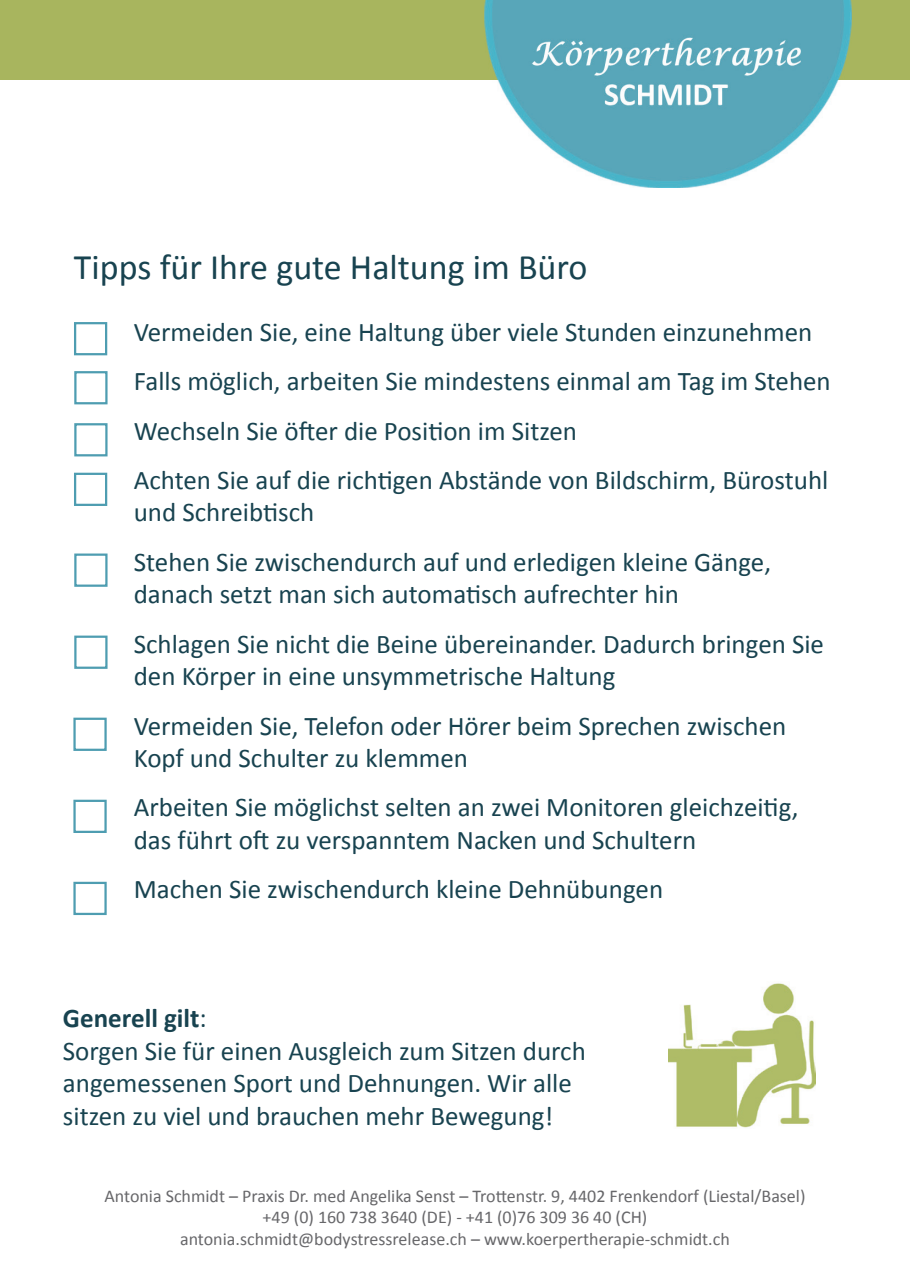
<style>
.page{position:relative;width:910px;height:1276px;background:#fff}
.page>*{position:absolute;margin:0;border:0;box-sizing:border-box;transform-origin:0 0}
.t1{font:36px "Calibri";color:#184350}
.t2{font:27px/49.5px "Calibri";color:#184350}
.t3{font:18px/21.6px "Calibri";color:#67676a;text-align:center}
.s1{font-weight:700}
</style>
<div class="page">
<img style="left:669px;top:983px;width:146px;height:145px">
<div style="left:74px;top:322px;width:33px;height:33px;border:2px solid #4e9db1"></div>
<div style="left:74px;top:371px;width:34px;height:33px;border:2px solid #4e9db1"></div>
<div style="left:74px;top:423px;width:34px;height:33px;border:2px solid #4e9db1"></div>
<div style="left:74px;top:473px;width:33px;height:33px;border:2px solid #4e9db1"></div>
<div style="left:74px;top:553px;width:34px;height:34px;border:2px solid #4e9db1"></div>
<div style="left:74px;top:635px;width:34px;height:34px;border:2px solid #4e9db1"></div>
<div style="left:73px;top:717px;width:34px;height:34px;border:2px solid #4e9db1"></div>
<div style="left:73px;top:799px;width:34px;height:34px;border:2px solid #4e9db1"></div>
<div style="left:73px;top:882px;width:34px;height:33px;border:2px solid #4e9db1"></div>
<div style="left:0;top:0;width:910px;height:79px;background:#a8b55e"></div>
<img style="left:485px;top:0;width:366px;height:188px">
<h1 class="t1" style="left:74px;top:244px;width:515px">Tipps für Ihre gute Haltung im Büro</h1>
<p class="t2" style="left:134px;top:307px;width:698px">Vermeiden Sie, eine Haltung über viele Stunden einzunehmen Falls möglich, arbeiten Sie mindestens einmal am Tag im Stehen Wechseln Sie öfter die Position im Sitzen<br>Achten Sie auf die richtigen Abstände von Bildschirm, Bürostuhl</p>
<p class="t2" style="left:134px;top:488px;width:639px">und Schreibtisch<br>Stehen Sie zwischendurch auf und erledigen kleine Gänge,</p>
<p class="t2" style="left:134px;top:570px;width:692px">danach setzt man sich automatisch aufrechter hin<br>Schlagen Sie nicht die Beine übereinander. Dadurch bringen Sie</p>
<p class="t2" style="left:134px;top:651px;width:654px">den Körper in eine unsymmetrische Haltung<br>Vermeiden Sie, Telefon oder Hörer beim Sprechen zwischen</p>
<p class="t2" style="left:134px;top:733px;width:666px">Kopf und Schulter zu klemmen<br>Arbeiten Sie möglichst selten an zwei Monitoren gleichzeitig,</p>
<p class="t2" style="left:134px;top:815px;width:564px">das führt oft zu verspanntem Nacken und Schultern<br>Machen Sie zwischendurch kleine Dehnübungen</p>
<p class="t2" style="left:63px;top:1002px;width:524px;line-height:32.4px"><span class="s1">Generell gilt</span>:<br>Sorgen Sie für einen Ausgleich zum Sitzen durch angemessenen Sport und Dehnungen. Wir alle sitzen zu viel und brauchen mehr Bewegung!</p>
<p class="t3" style="left:104px;top:1185px;width:703px">Antonia Schmidt – Praxis Dr. med Angelika Senst – Trottenstr. 9, 4402 Frenkendorf (Liestal/Basel) +49 (0) 160 738 3640 (DE) - +41 (0)76 309 36 40 (CH)<br>antonia.schmidt@bodystressrelease.ch – www.koerpertherapie-schmidt.ch</p>
</div>
